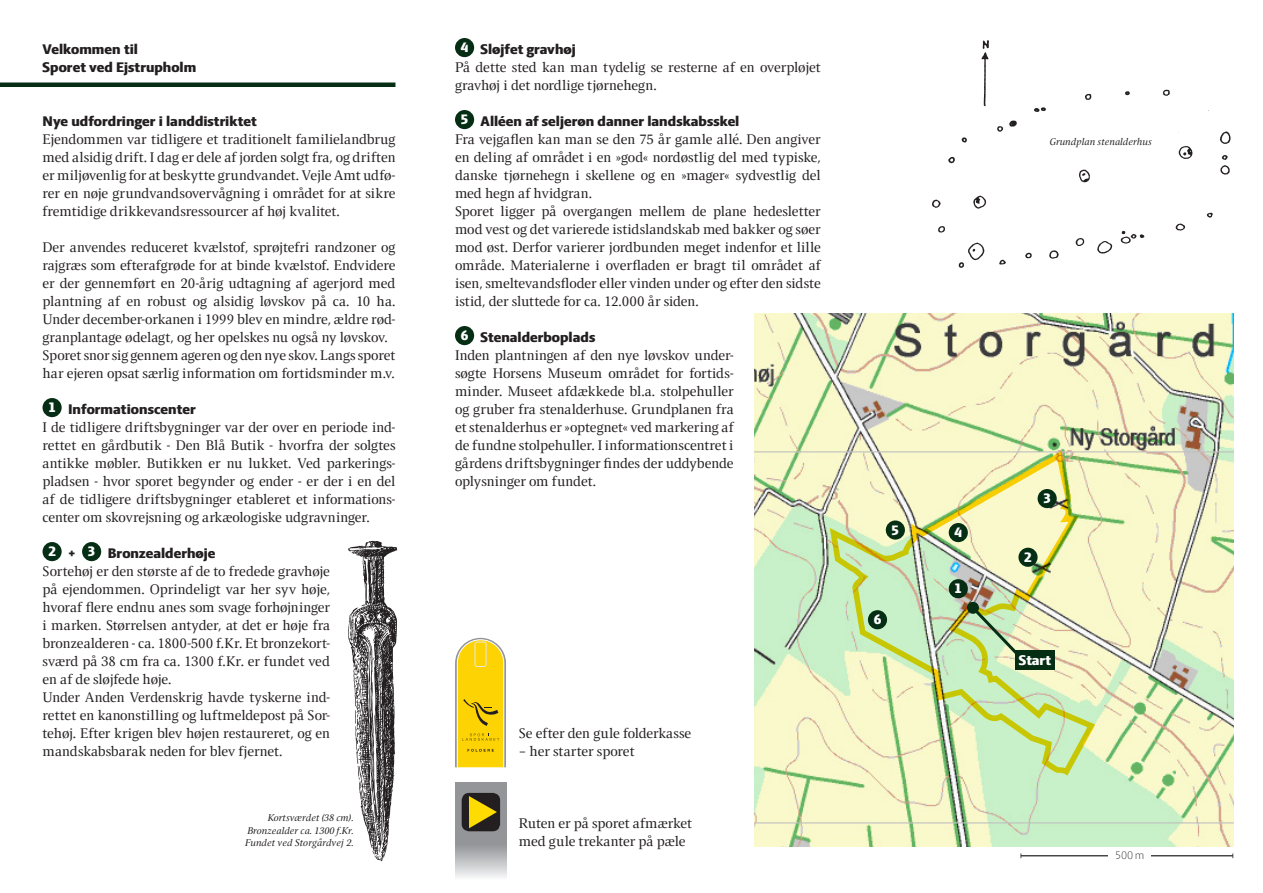
<style>
.page{position:relative;width:1263px;height:893px;background:#fff}
.page>*{position:absolute;margin:0;border:0;box-sizing:border-box;transform-origin:0 0}
.Brødtekst{font:15px/18px "Press Serif";color:#231f20;text-align:justify}
.Mellemrubrik{font:800 15px "LF Press Sans";letter-spacing:.005em;color:#231f20}
.t1{font:800 15px "LF Press Sans";color:#fff}
.t2{font:300 12px "LF Press Sans";color:#231f20}
.t3{font:italic 10.5px "Press Serif";color:#231f20}
</style>
<div class="page">
<div style="left:43px;top:398px;width:19px;height:19px;background:#062e15;border-radius:50%"></div>
<div style="left:43px;top:542px;width:19px;height:19px;background:#062e15;border-radius:50%"></div>
<div style="left:82px;top:542px;width:19px;height:19px;background:#062e15;border-radius:50%"></div>
<div style="left:455px;top:38px;width:19px;height:19px;background:#062e15;border-radius:50%"></div>
<div style="left:455px;top:110px;width:19px;height:19px;background:#062e15;border-radius:50%"></div>
<div style="left:455px;top:326px;width:19px;height:19px;background:#062e15;border-radius:50%"></div>
<hr style="left:0;top:83px;width:395px;height:4px;background:#062e15">
<svg style="left:455px;top:638px;width:51px;height:130px;background:#efcd28"></svg>
<div style="left:455px;top:782px;width:51px;height:64px;background:#939598"></div>
<div style="left:462px;top:793px;width:38px;height:38px;border:2px solid #231f20;border-radius:7px"></div>
<svg style="left:461px;top:792px;width:36px;height:36px"></svg>
<div style="left:455px;top:844px;width:51px;height:36px;background:linear-gradient(to bottom,#929398,#f6f7f8)"></div>
<img style="left:932px;top:40px;width:299px;height:228px">
<img style="left:348px;top:540px;width:50px;height:322px">
<img style="left:755px;top:313px;width:478px;height:533px">
<svg style="left:828px;top:449px;width:269px;height:328px;background:#dce8b5"></svg>
<hr style="left:1021px;top:855px;width:212px;height:1px;background:#231f20">
<div style="left:1108px;top:850px;width:43px;height:9px;background:#fff"></div>
<svg style="left:969px;top:604px;width:61px;height:64px;background:#c9dca3"></svg>
<div style="left:967px;top:602px;width:12px;height:12px;background:#062e15;border-radius:50%"></div>
<div style="left:1015px;top:651px;width:39px;height:19px;background:#062e15"></div>
<div style="left:949px;top:579px;width:19px;height:19px;background:#062e15;border-radius:50%"></div>
<div style="left:1018px;top:548px;width:19px;height:19px;background:#062e15;border-radius:50%"></div>
<div style="left:1037px;top:489px;width:20px;height:19px;background:#062e15;border-radius:50%"></div>
<div style="left:949px;top:523px;width:19px;height:19px;background:#062e15;border-radius:50%"></div>
<div style="left:886px;top:520px;width:19px;height:20px;background:#062e15;border-radius:50%"></div>
<div style="left:868px;top:610px;width:19px;height:19px;background:#062e15;border-radius:50%"></div>
<p class="Mellemrubrik" style="left:43px;top:41px;width:97px">Velkommen til</p>
<p class="Mellemrubrik" style="left:43px;top:59px;width:155px">Sporet ved Ejstrupholm</p>
<p class="Mellemrubrik" style="left:43px;top:113px;width:216px">Nye udfordringer i landdistriktet</p>
<p class="Brødtekst" style="left:43px;top:130px;width:354px">Ejendommen var tidligere et traditionelt familielandbrug med alsidig drift. I dag er dele af jorden solgt fra, og driften er miljøvenlig for at beskytte grundvandet. Vejle Amt udfø&shy;rer en nøje grundvandsovervågning i området for at sikre fremtidige drikkevandsressourcer af høj kvalitet.</p>
<p class="Brødtekst" style="left:43px;top:238px;width:354px">Der anvendes reduceret kvælstof, sprøjtefri randzoner og rajgræs som efterafgrøde for at binde kvælstof. Endvidere er der gennemført en 20-årig udtagning af agerjord med plantning af en robust og alsidig løvskov på ca. 10 ha.<br>Under december-orkanen i 1999 blev en mindre, ældre rød&shy;granplantage ødelagt, og her opelskes nu også ny løvskov.</p>
<p class="Brødtekst" style="left:43px;top:346px;width:354px">Sporet snor sig gennem ageren og den nye skov. Langs sporet har ejeren opsat særlig information om fortidsminder m.v.</p>
<p class="t1" style="left:48px;top:399px;width:9px">1</p>
<p class="Mellemrubrik" style="left:68px;top:401px;width:129px">Informationscenter</p>
<p class="Brødtekst" style="left:43px;top:418px;width:354px">I de tidligere driftsbygninger var der over en periode ind&shy;rettet en gårdbutik - Den Blå Butik - hvorfra der solgtes antikke møbler. Butikken er nu lukket. Ved parkerings&shy;pladsen - hvor sporet begynder og ender - er der i en del af de tidligere driftsbygninger etableret et informations&shy;center om skovrejsning og arkæologiske udgravninger.</p>
<p class="t1" style="left:48px;top:543px;width:9px">2</p>
<p class="Mellemrubrik" style="left:68px;top:545px;width:9px">+</p>
<p class="t1" style="left:88px;top:543px;width:9px">3</p>
<p class="Mellemrubrik" style="left:108px;top:545px;width:109px">Bronzealderhøje</p>
<p class="Brødtekst" style="left:43px;top:562px;width:289px">Sortehøj er den største af de to fredede gravhøje på ejendommen. Oprindeligt var her syv høje, hvoraf flere endnu anes som svage forhøjninger i marken. Størrelsen antyder, at det er høje fra bronzealderen - ca. 1800-500 f.Kr. Et bronzekort&shy;sværd på 38 cm fra ca. 1300 f.Kr. er fundet ved en af de sløjfede høje.</p>
<p class="Brødtekst" style="left:43px;top:688px;width:289px">Under Anden Verdenskrig havde tyskerne ind&shy;rettet en kanonstilling og luftmeldepost på Sor&shy;tehøj. Efter krigen blev højen restaureret, og en mandskabsbarak neden for blev fjernet.</p>
<p class="t3" style="left:268px;top:812px;width:87px">Kortsværdet (38 cm).</p>
<p class="t3" style="left:247px;top:825px;width:108px">Bronzealder ca. 1300 f.Kr.</p>
<p class="t3" style="left:245px;top:837px;width:110px">Fundet ved Storgårdvej 2.</p>
<p class="t1" style="left:461px;top:39px;width:9px">4</p>
<p class="Mellemrubrik" style="left:480px;top:41px;width:97px">Sløjfet gravhøj</p>
<p class="Brødtekst" style="left:455px;top:58px;width:367px">På dette sted kan man tydelig se resterne af en overpløjet gravhøj i det nordlige tjørnehegn.</p>
<p class="t1" style="left:461px;top:111px;width:9px">5</p>
<p class="Mellemrubrik" style="left:480px;top:113px;width:260px">Alléen af seljerøn danner landskabsskel</p>
<p class="Brødtekst" style="left:455px;top:130px;width:367px">Fra vejgaflen kan man se den 75 år gamle allé. Den angiver en deling af området i en »god« nordøstlig del med typiske, danske tjørnehegn i skellene og en »mager« sydvestlig del med hegn af hvidgran.</p>
<p class="Brødtekst" style="left:455px;top:202px;width:367px">Sporet ligger på overgangen mellem de plane hedesletter mod vest og det varierede istidslandskab med bakker og søer mod øst. Derfor varierer jordbunden meget indenfor et lille område. Materialerne i overfladen er bragt til området af isen, smeltevandsfloder eller vinden under og efter den sidste istid, der sluttede for ca. 12.000 år siden.</p>
<p class="t1" style="left:461px;top:327px;width:9px">6</p>
<p class="Mellemrubrik" style="left:480px;top:329px;width:116px">Stenalderboplads</p>
<p class="Brødtekst" style="left:455px;top:346px;width:280px">Inden plantningen af den nye løvskov under&shy;søgte Horsens Museum området for fortids&shy;minder. Museet afdækkede bl.a. stolpehuller og gruber fra stenalderhuse. Grundplanen fra et stenalderhus er »optegnet« ved markering af de fundne stolpehuller. I informationscentret i gårdens driftsbygninger findes der uddybende oplysninger om fundet.</p>
<p class="Brødtekst" style="left:519px;top:724px;width:174px">Se efter den gule folderkasse</p>
<p class="Brødtekst" style="left:519px;top:742px;width:117px">– her starter sporet</p>
<p class="Brødtekst" style="left:519px;top:814px;width:175px">Ruten er på sporet afmærket med gule trekanter på pæle</p>
<p class="t1" style="left:892px;top:521px;width:9px">5</p>
<p class="t1" style="left:954px;top:524px;width:9px">4</p>
<p class="t1" style="left:874px;top:611px;width:9px">6</p>
<p class="t1" style="left:954px;top:580px;width:9px">1</p>
<p class="t3" style="left:1050px;top:136px;width:104px">Grundplan stenalderhus</p>
<p class="t1" style="left:1043px;top:490px;width:9px">3</p>
<p class="t1" style="left:1024px;top:548px;width:9px">2</p>
<p class="t1" style="left:1019px;top:651px;width:34px">Start</p>
<p class="t2" style="left:1115px;top:849px;width:31px">500 m</p>
</div>
